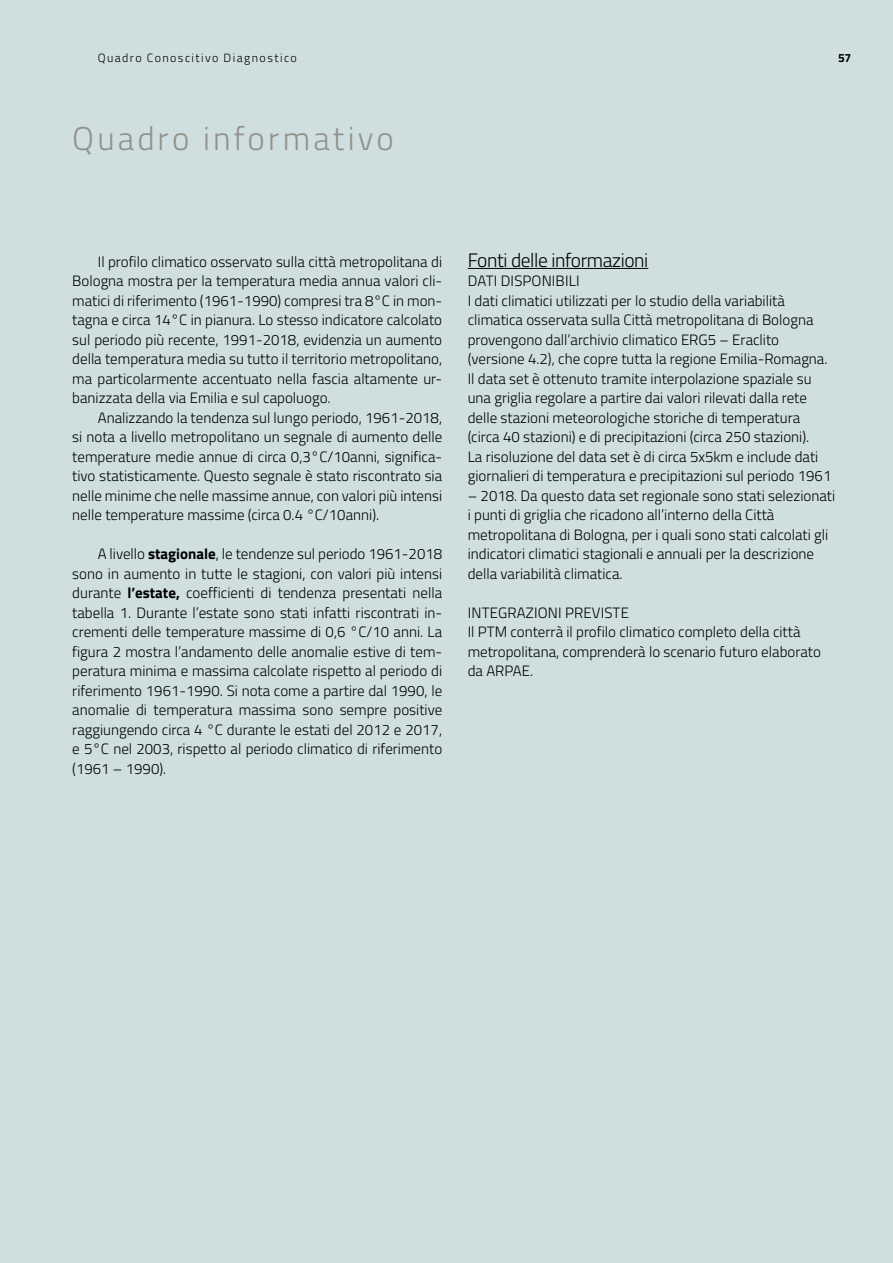
<style>
.page{position:relative;width:893px;height:1263px;background:#cfdfe0}
.page>*{position:absolute;margin:0;border:0;box-sizing:border-box;transform-origin:0 0}
.t1{font:300 33px "Titillium Web";letter-spacing:.095em;color:#92928b}
.t2{font:300 19.5px "Titillium Web";letter-spacing:-.02em;color:#000}
.t3{font:300 15px/19.5px "Titillium Web";color:#000;text-align:justify}
.t4{font:300 12px "Titillium Web";letter-spacing:.12em;color:#000}
.t5{font:700 12px "Titillium Web";color:#000}
.s1{font-weight:700}
</style>
<div class="page">
<hr style="left:468px;top:268px;width:180px;height:1px;background:#000">
<p class="t4" style="left:98px;top:49px;width:201px">Quadro Conoscitivo Diagnostico</p>
<p class="t5" style="left:838px;top:48px;width:15px">57</p>
<h1 class="t1" style="left:72px;top:114px;width:323px">Quadro informativo</h1>
<p class="t3" style="left:72px;top:251px;width:371px;text-indent:26px">Il profilo climatico osservato sulla città metropolitana di Bologna mostra per la temperatura media annua valori cli&shy;matici di riferimento (1961-1990) compresi tra 8°C in mon&shy;tagna e circa 14°C in pianura. Lo stesso indicatore calcolato sul periodo più recente, 1991-2018, evidenzia un aumento della temperatura media su tutto il territorio metropolitano, ma particolarmente accentuato nella fascia altamente ur&shy;banizzata della via Emilia e sul capoluogo.</p>
<p class="t3" style="left:72px;top:407px;width:371px;text-indent:26px">Analizzando la tendenza sul lungo periodo, 1961-2018, si nota a livello metropolitano un segnale di aumento delle temperature medie annue di circa 0,3°C/10anni, significa&shy;tivo statisticamente. Questo segnale è stato riscontrato sia nelle minime che nelle massime annue, con valori più intensi nelle temperature massime (circa 0.4 °C/10anni).</p>
<p class="t3" style="left:72px;top:543px;width:371px;text-indent:26px">A livello <span class="s1">stagionale</span>, le tendenze sul periodo 1961-2018 sono in aumento in tutte le stagioni, con valori più intensi durante <span class="s1">l’estate,</span> coefficienti di tendenza presentati nella tabella 1. Durante l’estate sono stati infatti riscontrati in&shy;crementi delle temperature massime di 0,6 °C/10 anni. La figura 2 mostra l’andamento delle anomalie estive di tem&shy;peratura minima e massima calcolate rispetto al periodo di riferimento 1961-1990. Si nota come a partire dal 1990, le anomalie di temperatura massima sono sempre positive raggiungendo circa 4 °C durante le estati del 2012 e 2017, e 5°C nel 2003, rispetto al periodo climatico di riferimento (1961 – 1990).</p>
<h2 class="t2" style="left:468px;top:246px;width:182px">Fonti delle informazioni</h2>
<p class="t3" style="left:468px;top:270px;width:365px;text-align:left">DATI DISPONIBILI<br>I dati climatici utilizzati per lo studio della variabilità climatica osservata sulla Città metropolitana di Bologna provengono dall’archivio climatico ERG5 – Eraclito (versione 4.2), che copre tutta la regione Emilia-Romagna.<br>Il data set è ottenuto tramite interpolazione spaziale su una griglia regolare a partire dai valori rilevati dalla rete delle stazioni meteorologiche storiche di temperatura (circa 40 stazioni) e di precipitazioni (circa 250 stazioni).<br>La risoluzione del data set è di circa 5x5km e include dati giornalieri di temperatura e precipitazioni sul periodo 1961</p>
<p class="t3" style="left:468px;top:485px;width:369px;text-align:left">– 2018. Da questo data set regionale sono stati selezionati i punti di griglia che ricadono all’interno della Città metropolitana di Bologna, per i quali sono stati calcolati gli indicatori climatici stagionali e annuali per la descrizione della variabilità climatica.</p>
<p class="t3" style="left:468px;top:602px;width:355px;text-align:left">INTEGRAZIONI PREVISTE<br>Il PTM conterrà il profilo climatico completo della città metropolitana, comprenderà lo scenario futuro elaborato da ARPAE.</p>
</div>
